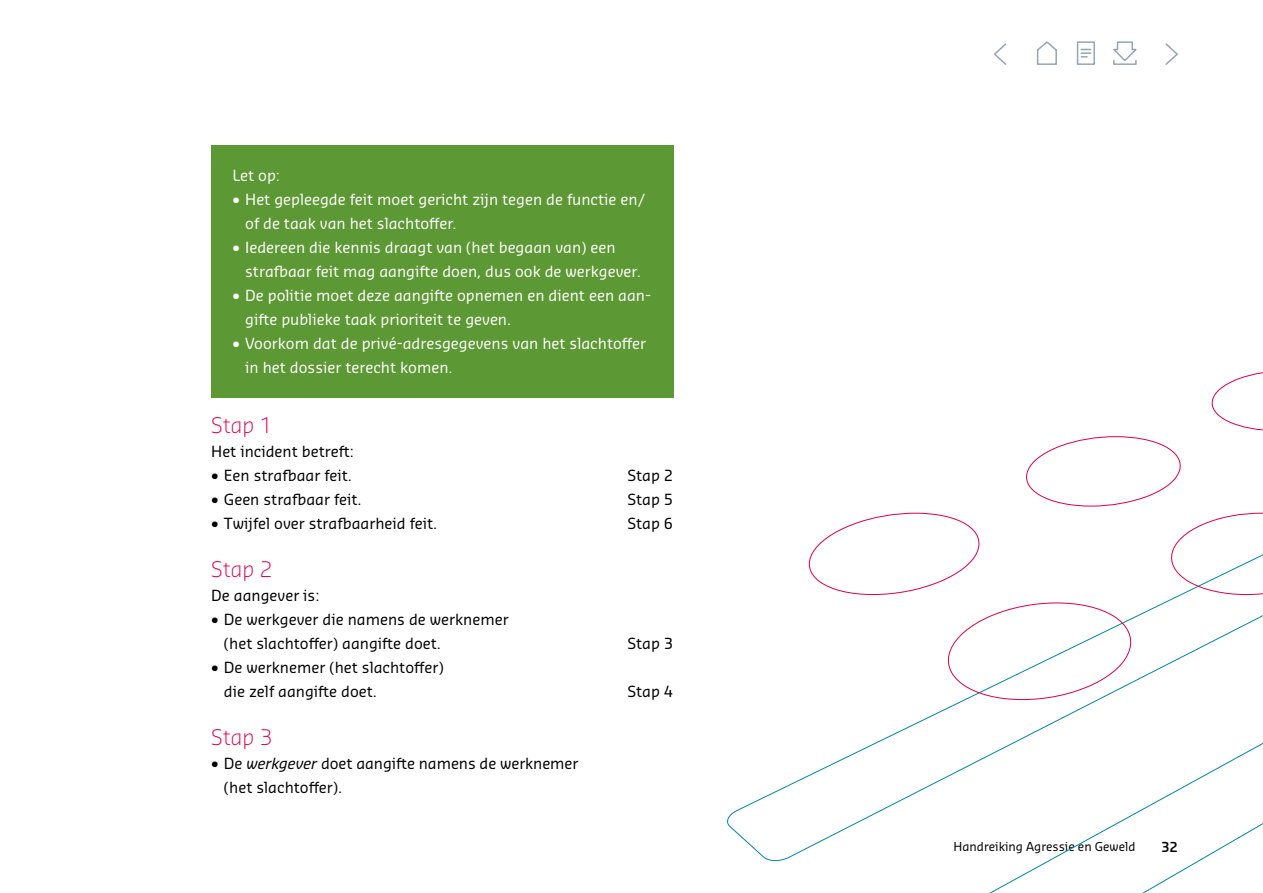
<style>
.page{position:relative;width:1263px;height:893px;background:#fff}
.page>*{position:absolute;margin:0;border:0;box-sizing:border-box;transform-origin:0 0}
.t1{font:300 21px "Sansa Pro";color:#e50046}
.t2{font:15px/24px "Sansa Pro";color:#fff}
.t3{font:15px/24px "Sansa Pro";color:#000}
.t4{font:600 13.5px "Sansa Pro";color:#000}
.t5{font:12px "Sansa Pro";color:#000}
.s1{font-style:italic}
</style>
<div class="page">
<div style="left:211px;top:145px;width:462px;height:252px;background:#5c9833"></div>
<svg style="left:727px;top:595px;width:536px;height:298px"></svg>
<svg style="left:808px;top:512px;width:172px;height:83px"></svg>
<svg style="left:935px;top:602px;width:207px;height:98px"></svg>
<svg style="left:1026px;top:372px;width:237px;height:223px"></svg>
<svg style="left:1165px;top:43px;width:13px;height:22px"></svg>
<svg style="left:994px;top:43px;width:13px;height:22px"></svg>
<svg style="left:1076px;top:41px;width:19px;height:24px"></svg>
<svg style="left:1036px;top:41px;width:21px;height:24px"></svg>
<svg style="left:1113px;top:41px;width:24px;height:24px"></svg>
<p class="t2" style="left:232px;top:163px;width:49px">Let op:</p>
<p class="t2" style="left:245px;top:187px;width:401px;text-indent:-13px">• Het gepleegde feit moet gericht zijn tegen de functie en/ of de taak van het slachtoffer.</p>
<p class="t2" style="left:245px;top:235px;width:397px;text-indent:-13px">• Iedereen die kennis draagt van (het begaan van) een strafbaar feit mag aangifte doen, dus ook de werkgever.</p>
<p class="t2" style="left:245px;top:283px;width:407px;text-indent:-13px">• De politie moet deze aangifte opnemen en dient een aan&shy;gifte publieke taak prioriteit te geven.</p>
<p class="t2" style="left:245px;top:331px;width:402px;text-indent:-13px">• Voorkom dat de privé-adresgegevens van het slachtoffer in het dossier terecht komen.</p>
<h1 class="t1" style="left:211px;top:411px;width:63px">Stap 1</h1>
<p class="t3" style="left:211px;top:439px;width:144px">Het incident betreft:</p>
<p class="t3" style="left:211px;top:463px;width:142px">• Een strafbaar feit.</p>
<p class="t3" style="left:627px;top:463px;width:47px">Stap 2</p>
<p class="t3" style="left:211px;top:487px;width:152px">• Geen strafbaar feit.</p>
<p class="t3" style="left:627px;top:487px;width:47px">Stap 5</p>
<p class="t3" style="left:211px;top:511px;width:228px">• Twijfel over strafbaarheid feit.</p>
<p class="t3" style="left:627px;top:511px;width:47px">Stap 6</p>
<h1 class="t1" style="left:211px;top:555px;width:63px">Stap 2</h1>
<p class="t3" style="left:211px;top:583px;width:110px">De aangever is:</p>
<p class="t3" style="left:224px;top:607px;width:286px;text-indent:-13px">• De werkgever die namens de werknemer (het slachtoffer) aangifte doet.</p>
<p class="t3" style="left:627px;top:631px;width:47px">Stap 3</p>
<p class="t3" style="left:224px;top:655px;width:221px;text-indent:-13px">• De werknemer (het slachtoffer) die zelf aangifte doet.</p>
<h1 class="t1" style="left:211px;top:723px;width:63px">Stap 3</h1>
<p class="t3" style="left:224px;top:751px;width:356px;text-indent:-13px">• De <span class="s1">werkgever</span> doet aangifte namens de werknemer (het slachtoffer).</p>
<p class="t3" style="left:627px;top:679px;width:47px">Stap 4</p>
<p class="t5" style="left:954px;top:839px;width:183px">Handreiking Agressie en Geweld</p>
<p class="t4" style="left:1161px;top:838px;width:18px">32</p>
</div>
